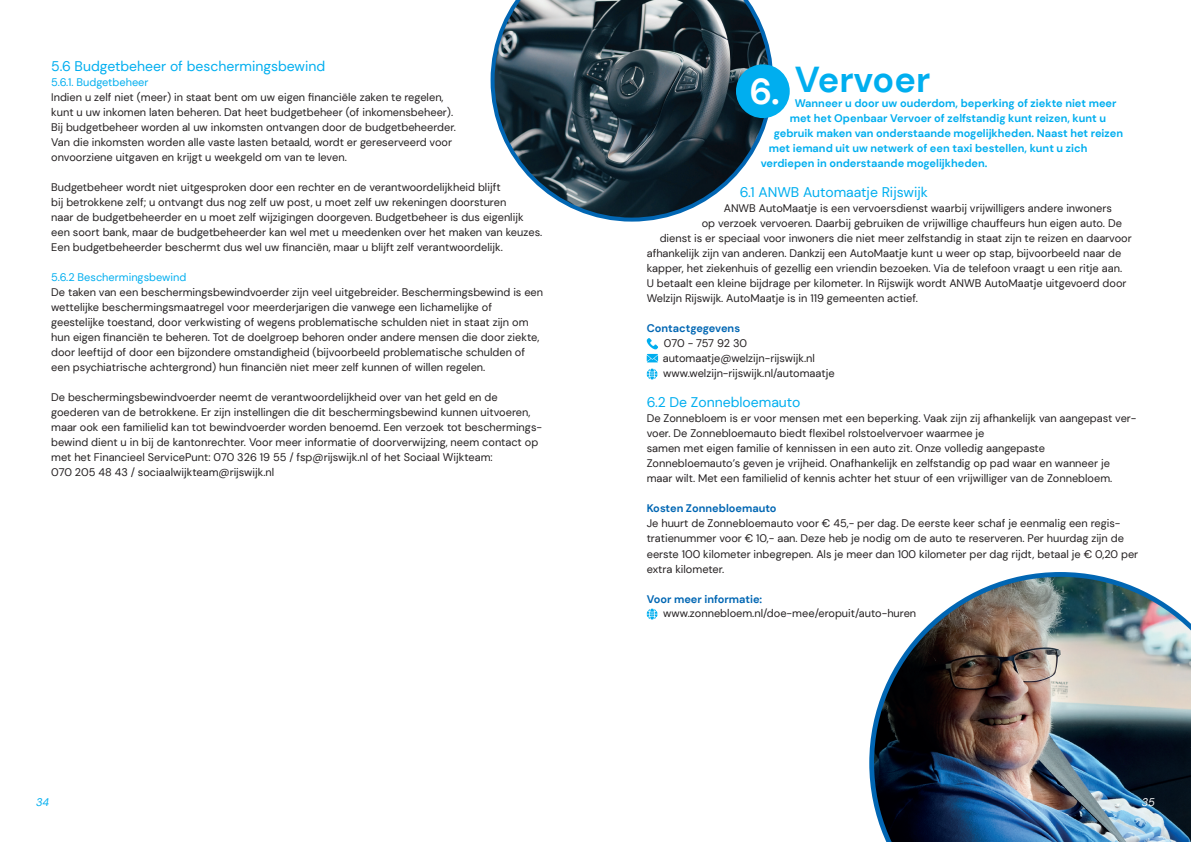
<style>
.page{position:relative;width:1191px;height:842px;background:#fff}
.page>*{position:absolute;margin:0;border:0;box-sizing:border-box;transform-origin:0 0}
.t1{font:700 36px "DM Sans";color:#00aeef}
.t2{font:700 36px "DM Sans";color:#fff}
.t3{font:14px "DM Sans";color:#00aeef}
.t4{font:11px/15px "DM Sans";color:#231f20}
.t5{font:700 11px "DM Sans";color:#00aeef}
.t6{font:700 11px "DM Sans";color:#0166b3}
.t7{font:11px "DM Sans";color:#00aeef}
.t8{font:italic 11px "DM Sans";color:#00aeef}
.t9{font:italic 11px "DM Sans";color:#fff}
</style>
<div class="page">
<svg style="left:646px;top:338px;width:12px;height:24px"></svg>
<svg style="left:646px;top:369px;width:11px;height:10px"></svg>
<svg style="left:646px;top:609px;width:11px;height:10px"></svg>
<img style="left:869px;top:572px;width:322px;height:270px">
<svg style="left:490px;top:0;width:283px;height:222px"></svg>
<div style="left:736px;top:64px;width:53px;height:54px;background:#00aeef;border-radius:50%"></div>
<p class="t3" style="left:51px;top:57px;width:275px">5.6 Budgetbeheer of beschermingsbewind</p>
<p class="t7" style="left:51px;top:75px;width:99px">5.6.1. Budgetbeheer</p>
<p class="t4" style="left:51px;top:89px;width:406px">Indien u zelf niet (meer) in staat bent om uw eigen financiële zaken te regelen, kunt u uw inkomen laten beheren. Dat heet budgetbeheer (of inkomensbeheer).<br>Bij budgetbeheer worden al uw inkomsten ontvangen door de budgetbeheerder.<br>Van die inkomsten worden alle vaste lasten betaald, wordt er gereserveerd voor onvoorziene uitgaven en krijgt u weekgeld om van te leven.</p>
<p class="t4" style="left:51px;top:179px;width:492px">Budgetbeheer wordt niet uitgesproken door een rechter en de verantwoordelijkheid blijft<br>bij betrokkene zelf; u ontvangt dus nog zelf uw post, u moet zelf uw rekeningen doorsturen<br>naar de budgetbeheerder en u moet zelf wijzigingen doorgeven. Budgetbeheer is dus eigenlijk een soort bank, maar de budgetbeheerder kan wel met u meedenken over het maken van keuzes.<br>Een budgetbeheerder beschermt dus wel uw financiën, maar u blijft zelf verantwoordelijk.</p>
<p class="t7" style="left:51px;top:270px;width:137px">5.6.2 Beschermingsbewind</p>
<p class="t4" style="left:51px;top:284px;width:493px">De taken van een beschermingsbewindvoerder zijn veel uitgebreider. Beschermingsbewind is een wettelijke beschermingsmaatregel voor meerderjarigen die vanwege een lichamelijke of geestelijke toestand, door verkwisting of wegens problematische schulden niet in staat zijn om hun eigen financiën te beheren. Tot de doelgroep behoren onder andere mensen die door ziekte, door leeftijd of door een bijzondere omstandigheid (bijvoorbeeld problematische schulden of een psychiatrische achtergrond) hun financiën niet meer zelf kunnen of willen regelen.</p>
<p class="t4" style="left:51px;top:389px;width:492px">De beschermingsbewindvoerder neemt de verantwoordelijkheid over van het geld en de goederen van de betrokkene. Er zijn instellingen die dit beschermingsbewind kunnen uitvoeren, maar ook een familielid kan tot bewindvoerder worden benoemd. Een verzoek tot beschermings&shy;bewind dient u in bij de kantonrechter. Voor meer informatie of doorverwijzing, neem contact op met het Financieel ServicePunt: 070 326 19 55 / fsp@rijswijk.nl of het Sociaal Wijkteam:<br>070 205 48 43 / sociaalwijkteam@rijswijk.nl</p>
<h1 class="t1" style="left:794px;top:57px;width:137px">Vervoer</h1>
<p class="t5" style="left:794px;top:97px;width:323px">Wanneer u door uw ouderdom, beperking of ziekte niet meer</p>
<p class="t5" style="left:789px;top:112px;width:318px">met het Openbaar Vervoer of zelfstandig kunt reizen, kunt u</p>
<p class="t5" style="left:773px;top:127px;width:351px">gebruik maken van onderstaande mogelijkheden. Naast het reizen</p>
<p class="t5" style="left:768px;top:142px;width:320px">met iemand uit uw netwerk of een taxi bestellen, kunt u zich</p>
<p class="t5" style="left:760px;top:157px;width:228px">verdiepen in onderstaande mogelijkheden.</p>
<p class="t3" style="left:739px;top:184px;width:189px">6.1 ANWB Automaatje Rijswijk</p>
<p class="t4" style="left:723px;top:201px;width:390px">ANWB AutoMaatje is een vervoersdienst waarbij vrijwilligers andere inwoners</p>
<p class="t4" style="left:701px;top:216px;width:422px">op verzoek vervoeren. Daarbij gebruiken de vrijwillige chauffeurs hun eigen auto. De</p>
<p class="t4" style="left:659px;top:231px;width:473px">dienst is er speciaal voor inwoners die niet meer zelfstandig in staat zijn te reizen en daarvoor</p>
<p class="t4" style="left:646px;top:246px;width:476px">afhankelijk zijn van anderen. Dankzij een AutoMaatje kunt u weer op stap, bijvoorbeeld naar de</p>
<p class="t4" style="left:646px;top:261px;width:477px">kapper, het ziekenhuis of gezellig een vriendin bezoeken. Via de telefoon vraagt u een ritje aan.</p>
<p class="t4" style="left:646px;top:276px;width:481px">U betaalt een kleine bijdrage per kilometer. In Rijswijk wordt ANWB AutoMaatje uitgevoerd door</p>
<p class="t4" style="left:646px;top:291px;width:273px">Welzijn Rijswijk. AutoMaatje is in 119 gemeenten actief.</p>
<p class="t6" style="left:646px;top:322px;width:95px">Contactgegevens</p>
<p class="t4" style="left:662px;top:336px;width:173px">070 - 757 92 30 automaatje@welzijn-rijswijk.nl www.welzijn-rijswijk.nl/automaatje</p>
<p class="t3" style="left:646px;top:394px;width:155px">6.2 De Zonnebloemauto</p>
<p class="t4" style="left:646px;top:411px;width:491px">De Zonnebloem is er voor mensen met een beperking. Vaak zijn zij afhankelijk van aangepast ver&shy;voer. De Zonnebloemauto biedt flexibel rolstoelvervoer waarmee je<br>samen met eigen familie of kennissen in een auto zit. Onze volledig aangepaste Zonnebloemauto’s geven je vrijheid. Onafhankelijk en zelfstandig op pad waar en wanneer je maar wilt. Met een familielid of kennis achter het stuur of een vrijwilliger van de Zonnebloem.</p>
<p class="t6" style="left:646px;top:502px;width:131px">Kosten Zonnebloemauto</p>
<p class="t4" style="left:646px;top:516px;width:493px">Je huurt de Zonnebloemauto voor € 45,- per dag. De eerste keer schaf je eenmalig een regis&shy;tratienummer voor € 10,- aan. Deze heb je nodig om de auto te reserveren. Per huurdag zijn de eerste 100 kilometer inbegrepen. Als je meer dan 100 kilometer per dag rijdt, betaal je € 0,20 per extra kilometer.</p>
<p class="t6" style="left:646px;top:592px;width:117px">Voor meer informatie:</p>
<p class="t4" style="left:663px;top:606px;width:254px">www.zonnebloem.nl/doe-mee/eropuit/auto-huren</p>
<h1 class="t2" style="left:749px;top:69px;width:32px">6.</h1>
<p class="t8" style="left:36px;top:795px;width:15px">34</p>
<p class="t9" style="left:1141px;top:795px;width:15px">35</p>
</div>
